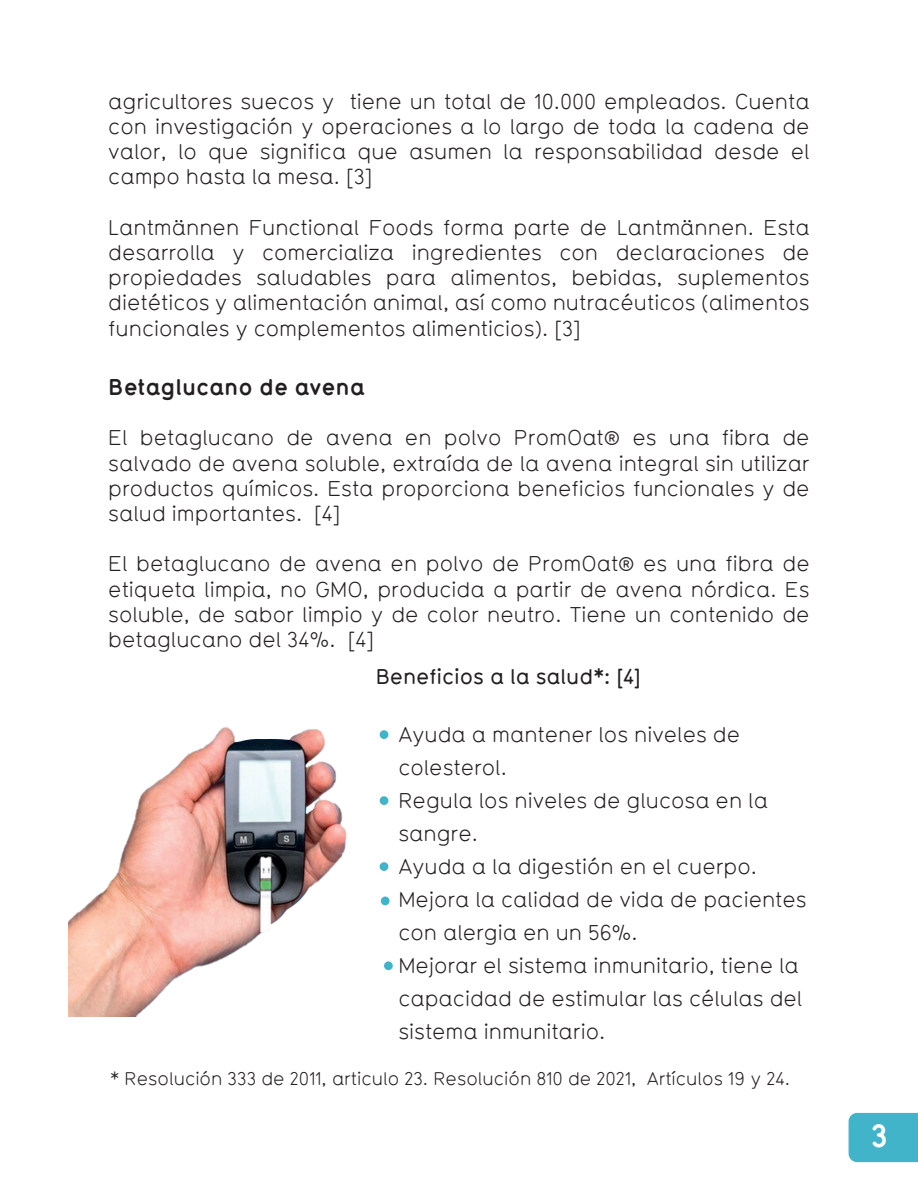
<style>
.page{position:relative;width:918px;height:1188px;background:#fff}
.page>*{position:absolute;margin:0;border:0;box-sizing:border-box;transform-origin:0 0}
.t1{font:700 31.5px "Typ 1451";color:#fff}
.t2{font:700 22.5px "Typ 1451";color:#231f20}
.t3{font:21px/25.2px "Typ 1451";color:#231f20;text-align:justify}
.t4{font:500 21px "Typ 1451";color:#231f20}
.t5{font:18px "Typ 1451";color:#231f20}
</style>
<div class="page">
<div style="left:849px;top:1113px;width:69px;height:49px;background:#41b4ca"></div>
<img style="left:69px;top:727px;width:278px;height:290px">
<div style="left:380px;top:730px;width:8px;height:9px;background:#41b4ca;border-radius:50%"></div>
<div style="left:380px;top:796px;width:8px;height:9px;background:#41b4ca;border-radius:50%"></div>
<div style="left:380px;top:862px;width:8px;height:9px;background:#41b4ca;border-radius:50%"></div>
<div style="left:384px;top:961px;width:9px;height:9px;background:#41b4ca;border-radius:50%"></div>
<div style="left:381px;top:897px;width:9px;height:8px;background:#41b4ca;border-radius:50%"></div>
<p class="t3" style="left:108px;top:88px;width:703px">agricultores suecos y tiene un total de 10.000 empleados. Cuenta con investigación y operaciones a lo largo de toda la cadena de valor, lo que significa que asumen la responsabilidad desde el campo hasta la mesa. [3]</p>
<p class="t3" style="left:108px;top:214px;width:703px">Lantmännen Functional Foods forma parte de Lantmännen. Esta desarrolla y comercializa ingredientes con declaraciones de propiedades saludables para alimentos, bebidas, suplementos dietéticos y alimentación animal, así como nutracéuticos (alimentos funcionales y complementos alimenticios). [3]</p>
<p class="t2" style="left:108px;top:371px;width:258px">Betaglucano de avena</p>
<p class="t3" style="left:108px;top:425px;width:703px">El betaglucano de avena en polvo PromOat® es una fibra de salvado de avena soluble, extraída de la avena integral sin utilizar productos químicos. Esta proporciona beneficios funcionales y de salud importantes. [4]</p>
<p class="t3" style="left:108px;top:551px;width:703px">El betaglucano de avena en polvo de PromOat® es una fibra de etiqueta limpia, no GMO, producida a partir de avena nórdica. Es soluble, de sabor limpio y de color neutro. Tiene un contenido de betaglucano del 34%. [4]</p>
<p class="t4" style="left:376px;top:662px;width:266px">Beneficios a la salud*: [4]</p>
<p class="t3" style="left:398px;top:718px;width:410px;line-height:33px;text-align:left">Ayuda a mantener los niveles de colesterol.<br>Regula los niveles de glucosa en la sangre.<br>Ayuda a la digestión en el cuerpo.<br>Mejora la calidad de vida de pacientes con alergia en un 56%.<br>Mejorar el sistema inmunitario, tiene la capacidad de estimular las células del sistema inmunitario.</p>
<p class="t5" style="left:110px;top:1067px;width:682px">* Resolución 333 de 2011, articulo 23. Resolución 810 de 2021, Artículos 19 y 24.</p>
<h1 class="t1" style="left:871px;top:1113px;width:18px">3</h1>
</div>
